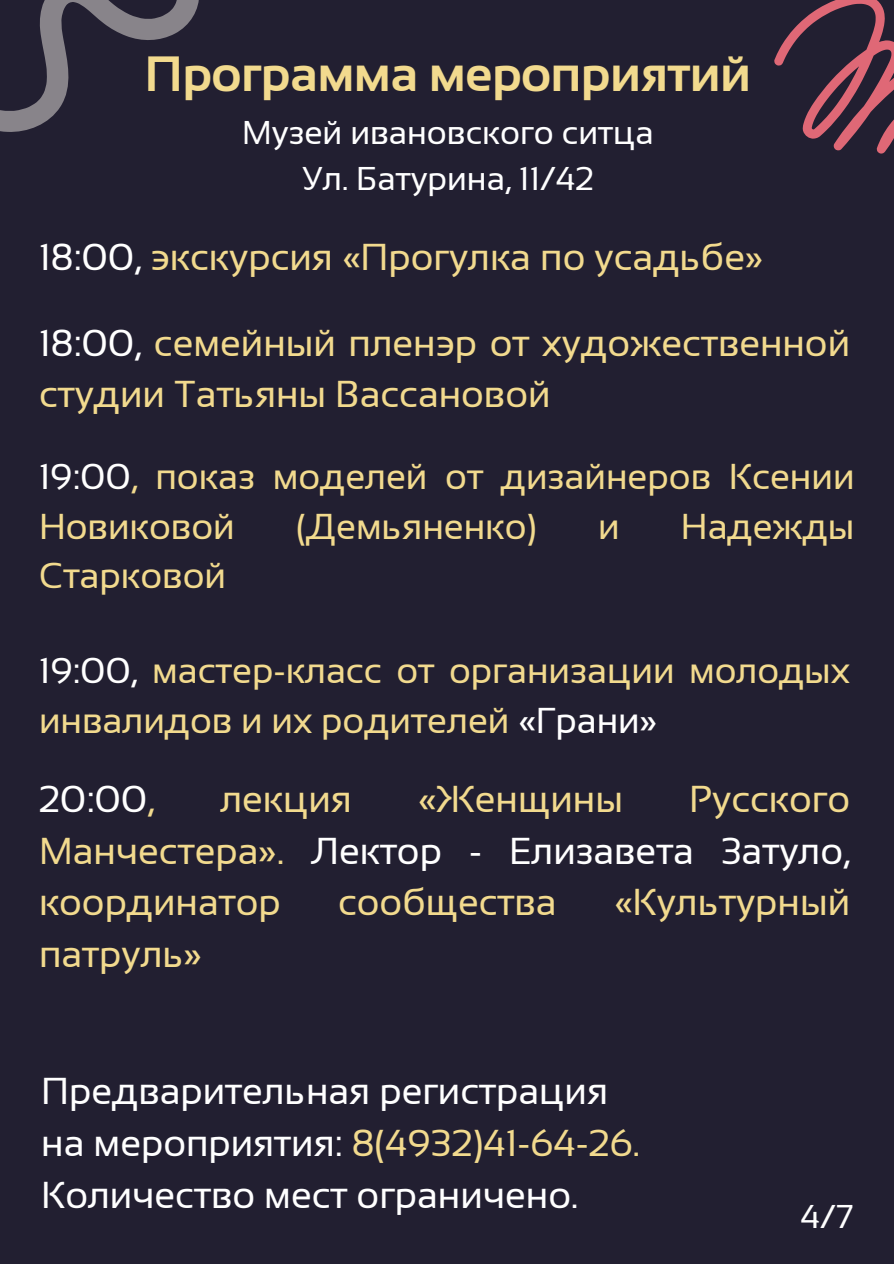
<style>
.page{position:relative;width:894px;height:1264px;background:#fff}
.page>*{position:absolute;margin:0;border:0;box-sizing:border-box;transform-origin:0 0}
.t1{font:700 49.5px "Sansation";color:#f2da8e}
.t2{font:37.5px/51.8px "Sansation";color:#f2da8e}
.t3{font:37.5px/51.8px "Sansation";color:#fff}
.t4{font:36px/49.5px "Sansation";color:#f2da8e}
.t5{font:33px "Sansation";color:#fff}
.s1{color:#fff}
.s2{color:#f2da8e}
</style>
<div class="page">
<div style="left:0;top:0;width:893px;height:1263px;background:#221f31"></div>
<svg style="left:774px;top:0;width:119px;height:154px"></svg>
<svg style="left:0;top:0;width:199px;height:132px"></svg>
<h1 class="t1" style="left:145px;top:47px;width:607px">Программа мероприятий</h1>
<h2 class="t5" style="left:242px;top:114px;width:413px">Музей ивановского ситца</h2>
<h2 class="t5" style="left:302px;top:160px;width:293px">Ул. Батурина, 11/42</h2>
<p class="t2" style="left:39px;top:231px;width:725px"><span class="s1">18:00,</span> экскурсия «Прогулка по усадьбе»</p>
<p class="t2" style="left:39px;top:317px;width:812px"><span class="s1">18:00,</span> семейный пленэр от художественной студии Татьяны Вассановой</p>
<p class="t4" style="left:39px;top:452px;width:816px"><span class="s1">19:00</span>, показ моделей от дизайнеров Ксении<br>Новиковой</p>
<p class="t4" style="left:296px;top:501px;width:242px">(Демьяненко)</p>
<p class="t4" style="left:598px;top:501px;width:23px">и</p>
<p class="t4" style="left:680px;top:501px;width:175px">Надежды</p>
<p class="t4" style="left:39px;top:551px;width:188px">Старковой</p>
<h2 class="t4" style="left:39px;top:646px;width:812px"><span class="s1">19:00,</span> мастер-класс от организации молодых инвалидов и их родителей <span class="s1">«Грани»</span></h2>
<h2 class="t3" style="left:39px;top:773px;width:117px">20:00<span class="s2">,</span></h2>
<h2 class="t2" style="left:220px;top:773px;width:133px">лекция</h2>
<h2 class="t2" style="left:417px;top:773px;width:207px">«Женщины</h2>
<h2 class="t2" style="left:39px;top:773px;width:812px;text-align:justify;text-indent:649px">Русского Манчестера». <span class="s1">Лектор - Елизавета Затуло, </span>координатор</h2>
<h2 class="t2" style="left:338px;top:876px;width:220px">сообщества</h2>
<h2 class="t2" style="left:614px;top:876px;width:237px">«Культурный</h2>
<h2 class="t2" style="left:39px;top:928px;width:165px">патруль»</h2>
<h2 class="t3" style="left:41px;top:1065px;width:600px">Предварительная регистрация на мероприятия: <span class="s2">8(4932)41-64-26.<br></span>Количество мест ограничено.</h2>
<p class="t5" style="left:800px;top:1197px;width:54px">4/7</p>
</div>
